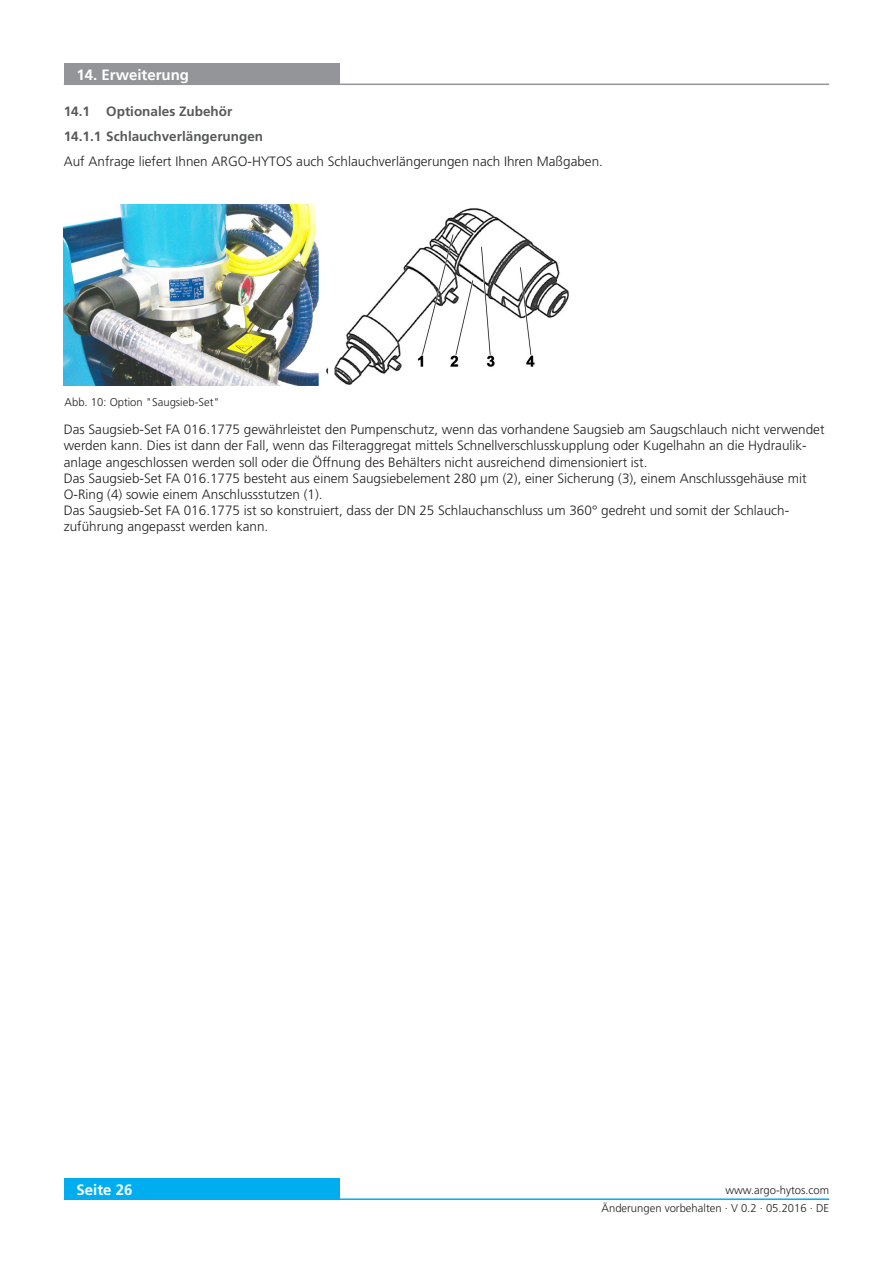
<style>
.page{position:relative;width:893px;height:1263px;background:#fff}
.page>*{position:absolute;margin:0;border:0;box-sizing:border-box;transform-origin:0 0}
.t1{font:700 15px "Frutiger LT";color:#fff}
.t2{font:300 13.5px/16.2px "Frutiger LT";color:#231f20}
.t3{font:700 13.5px/25px "Frutiger LT";color:#57585a}
.t4{font:300 11.25px "Frutiger LT";color:#231f20}
</style>
<div class="page">
<div style="left:64px;top:1179px;width:276px;height:21px;background:#00aeef"></div>
<hr style="left:64px;top:1198px;width:765px;height:2px;background:#00aeef">
<div style="left:64px;top:64px;width:276px;height:21px;background:#939598"></div>
<hr style="left:64px;top:84px;width:765px;height:1px;background:#939598">
<img style="left:64px;top:204px;width:505px;height:182px">
<p class="t1" style="left:77px;top:66px;width:114px">14. Erweiterung</p>
<p class="t3" style="left:64px;top:99px;width:201px">14.1 Optionales Zubehör<br>14.1.1 Schlauchverlängerungen</p>
<p class="t2" style="left:64px;top:154px;width:541px">Auf Anfrage liefert Ihnen ARGO-HYTOS auch Schlauchverlängerungen nach Ihren Maßgaben.</p>
<p class="t4" style="left:65px;top:395px;width:157px">Abb. 10: Option "Saugsieb-Set"</p>
<p class="t2" style="left:64px;top:422px;width:762px">Das Saugsieb-Set FA 016.1775 gewährleistet den Pumpenschutz, wenn das vorhandene Saugsieb am Saugschlauch nicht verwendet werden kann. Dies ist dann der Fall, wenn das Filteraggregat mittels Schnellverschlusskupplung oder Kugelhahn an die Hydraulik&shy;anlage angeschlossen werden soll oder die Öffnung des Behälters nicht ausreichend dimensioniert ist.<br>Das Saugsieb-Set FA 016.1775 besteht aus einem Saugsiebelement 280 μm (2), einer Sicherung (3), einem Anschlussgehäuse mit O-Ring (4) sowie einem Anschlussstutzen (1).<br>Das Saugsieb-Set FA 016.1775 ist so konstruiert, dass der DN 25 Schlauchanschluss um 360° gedreht und somit der Schlauch&shy;zuführung angepasst werden kann.</p>
<p class="t1" style="left:77px;top:1181px;width:57px">Seite 26</p>
<p class="t4" style="left:725px;top:1184px;width:105px">www.argo-hytos.com</p>
<p class="t4" style="left:602px;top:1202px;width:229px">Änderungen vorbehalten · V 0.2 · 05.2016 · DE</p>
</div>
